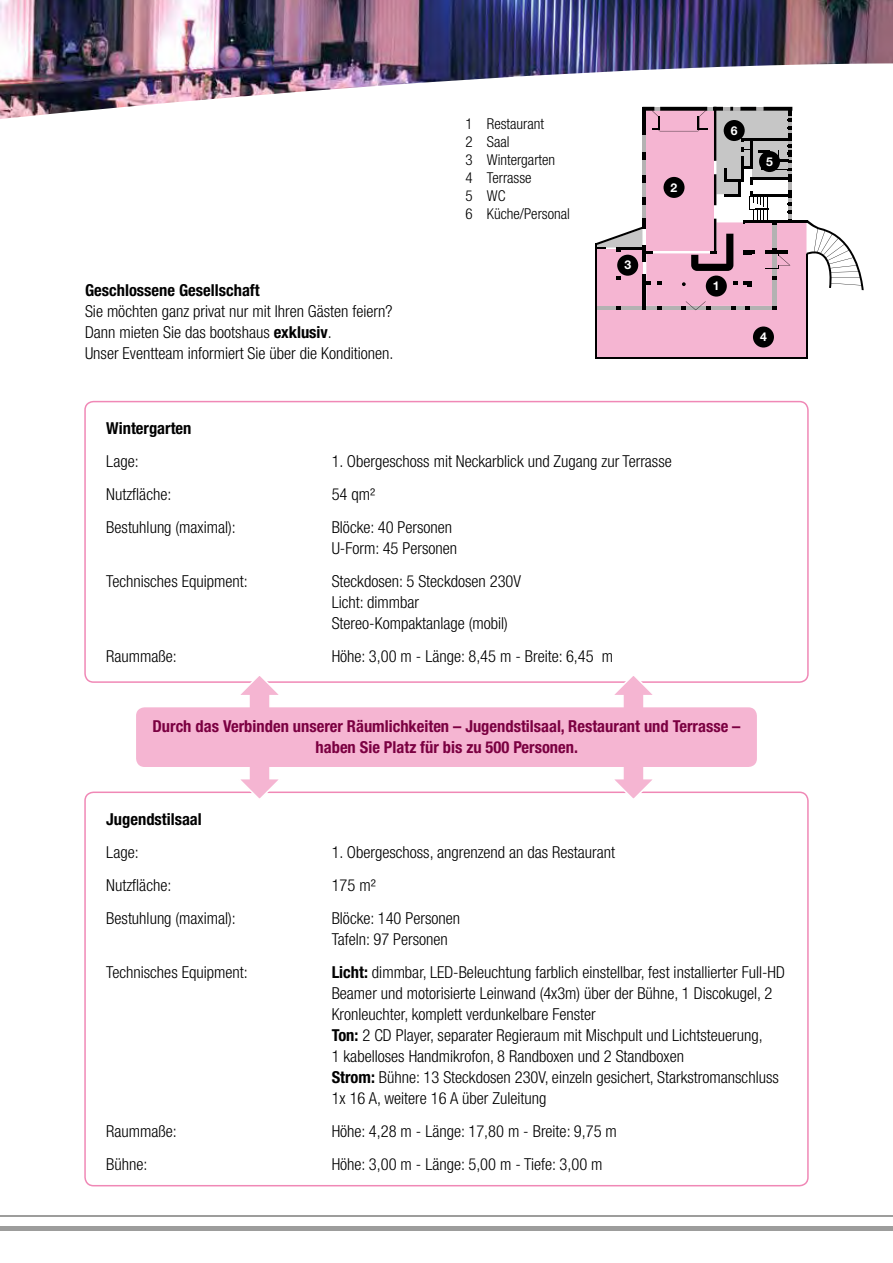
<style>
.page{position:relative;width:893px;height:1263px;background:#fff}
.page>*{position:absolute;margin:0;border:0;box-sizing:border-box;transform-origin:0 0}
.t1{font:300 condensed 16.5px/33px "Helvetica Neue LT Pro";color:#000}
.t2{font:700 condensed 16.5px/21px "Helvetica Neue LT Pro";color:#7b0041;text-align:center}
.t3{font:700 condensed 16.5px "Helvetica Neue LT Pro";color:#000}
.t4{font:300 condensed 15px/18px "Helvetica Neue LT Pro";color:#000}
.t5{font:700 12.15px "Helvetica Neue LT Pro";color:#fff}
.s1{font-weight:700}
</style>
<div class="page">
<hr style="left:595px;top:357px;width:213px;height:2px;background:#000">
<svg style="left:595px;top:119px;width:269px;height:238px"></svg>
<div style="left:706px;top:276px;width:21px;height:21px;background:#000;border-radius:50%"></div>
<div style="left:663px;top:177px;width:21px;height:21px;background:#000;border-radius:50%"></div>
<div style="left:617px;top:255px;width:21px;height:21px;background:#000;border-radius:50%"></div>
<div style="left:753px;top:326px;width:21px;height:21px;background:#000;border-radius:50%"></div>
<div style="left:759px;top:151px;width:21px;height:21px;background:#000;border-radius:50%"></div>
<div style="left:724px;top:120px;width:21px;height:21px;background:#000;border-radius:50%"></div>
<img style="left:0;top:0;width:893px;height:119px">
<div style="left:0;top:1226px;width:893px;height:5px;background:#9d9d9c"></div>
<hr style="left:0;top:1215px;width:893px;height:1px;background:#9d9d9c">
<div style="left:84px;top:401px;width:725px;height:282px;border:2px solid #f088b6;border-radius:9px"></div>
<div style="left:84px;top:791px;width:725px;height:395px;border:2px solid #f088b6;border-radius:9px"></div>
<svg style="left:235px;top:676px;width:49px;height:123px"></svg>
<svg style="left:609px;top:676px;width:49px;height:123px"></svg>
<div style="left:136px;top:707px;width:621px;height:60px;background:#f5b5d2;border-radius:9px"></div>
<p class="t3" style="left:85px;top:280px;width:176px">Geschlossene Gesellschaft</p>
<p class="t1" style="left:85px;top:300px;width:310px;line-height:21px">Sie möchten ganz privat nur mit Ihren Gästen feiern?<br>Dann mieten Sie das bootshaus <span class="s1">exklusiv</span>.<br>Unser Eventteam informiert Sie über die Konditionen.</p>
<p class="t4" style="left:466px;top:115px;width:106px">1 Restaurant<br>2 Saal<br>3 Wintergarten<br>4 Terrasse<br>5 WC<br>6 Küche/Personal</p>
<p class="t5" style="left:624px;top:257px;width:8px">3</p>
<p class="t5" style="left:671px;top:180px;width:8px">2</p>
<p class="t5" style="left:731px;top:123px;width:8px">6</p>
<p class="t5" style="left:766px;top:154px;width:8px">5</p>
<p class="t5" style="left:713px;top:278px;width:8px">1</p>
<p class="t5" style="left:760px;top:329px;width:8px">4</p>
<p class="t3" style="left:106px;top:418px;width:87px">Wintergarten</p>
<p class="t1" style="left:106px;top:445px;width:131px">Lage:<br>Nutzfläche:<br>Bestuhlung (maximal):</p>
<p class="t1" style="left:106px;top:565px;width:143px">Technisches Equipment:</p>
<p class="t1" style="left:106px;top:640px;width:72px">Raummaße:</p>
<p class="t1" style="left:332px;top:445px;width:342px">1. Obergeschoss mit Neckarblick und Zugang zur Terrasse<br>54 qm²<br>Blöcke: 40 Personen</p>
<p class="t1" style="left:332px;top:532px;width:191px">U-Form: 45 Personen<br>Steckdosen: 5 Steckdosen 230V</p>
<p class="t1" style="left:332px;top:592px;width:178px;line-height:21px">Licht: dimmbar<br>Stereo-Kompaktanlage (mobil)</p>
<p class="t1" style="left:332px;top:640px;width:283px">Höhe: 3,00 m - Länge: 8,45 m - Breite: 6,45 m</p>
<p class="t2" style="left:152px;top:715px;width:590px">Durch das Verbinden unserer Räumlichkeiten – Jugendstilsaal, Restaurant und Terrasse – haben Sie Platz für bis zu 500 Personen.</p>
<p class="t3" style="left:106px;top:809px;width:97px">Jugendstilsaal</p>
<p class="t1" style="left:106px;top:835px;width:131px">Lage:<br>Nutzfläche:<br>Bestuhlung (maximal):</p>
<p class="t1" style="left:106px;top:955px;width:143px">Technisches Equipment:</p>
<p class="t1" style="left:106px;top:1114px;width:72px">Raummaße:<br>Bühne:</p>
<p class="t1" style="left:332px;top:835px;width:285px">1. Obergeschoss, angrenzend an das Restaurant<br>175 m²<br>Blöcke: 140 Personen</p>
<p class="t1" style="left:332px;top:922px;width:455px">Tafeln: 97 Personen<br><span class="s1">Licht:</span> dimmbar, LED-Beleuchtung farblich einstellbar, fest installierter Full-HD</p>
<p class="t1" style="left:332px;top:982px;width:449px;line-height:21px">Beamer und motorisierte Leinwand (4x3m) über der Bühne, 1 Discokugel, 2<br>Kronleuchter, komplett verdunkelbare Fenster<br><span class="s1">Ton:</span> 2 CD Player, separater Regieraum mit Mischpult und Lichtsteuerung,<br>1 kabelloses Handmikrofon, 8 Randboxen und 2 Standboxen<br><span class="s1">Strom:</span> Bühne: 13 Steckdosen 230V, einzeln gesichert, Starkstromanschluss 1x 16 A, weitere 16 A über Zuleitung</p>
<p class="t1" style="left:332px;top:1114px;width:287px">Höhe: 4,28 m - Länge: 17,80 m - Breite: 9,75 m<br>Höhe: 3,00 m - Länge: 5,00 m - Tiefe: 3,00 m</p>
</div>
